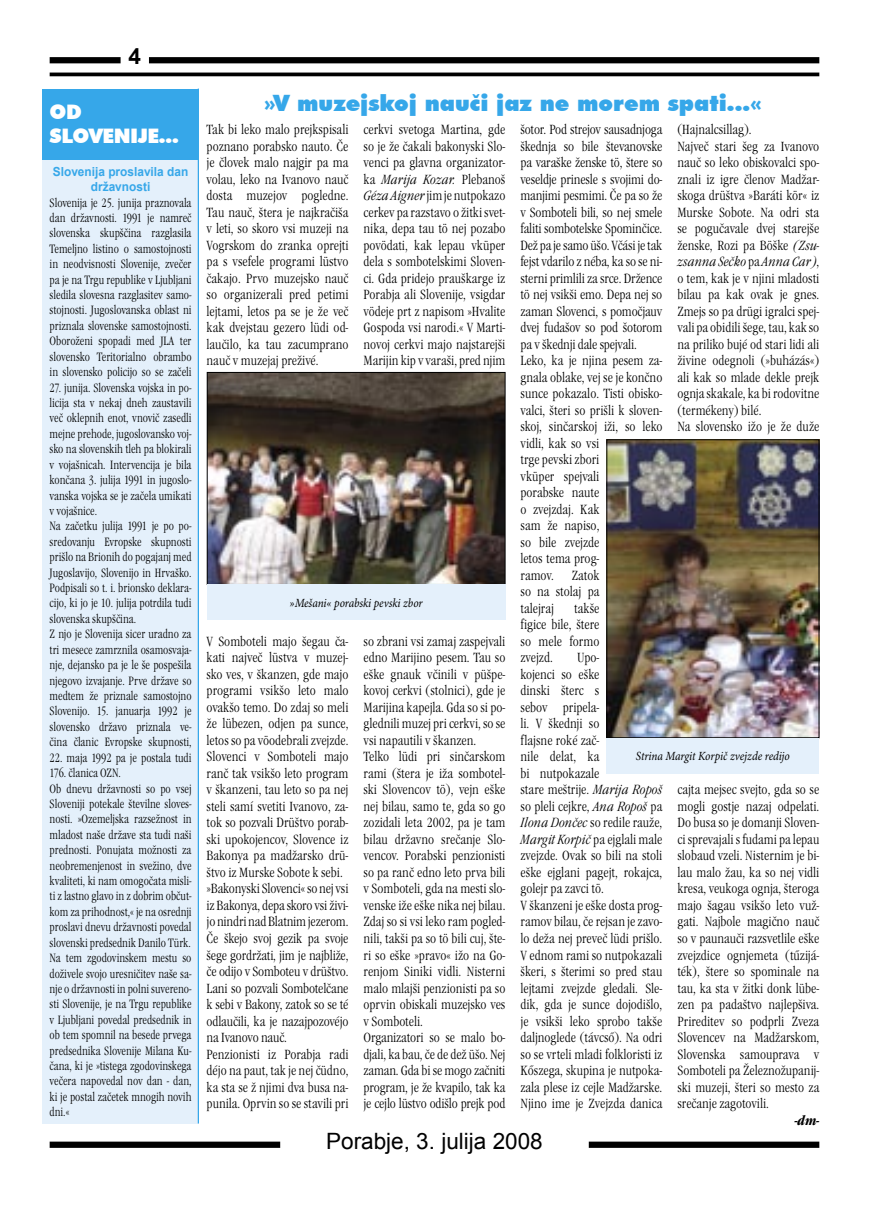
<style>
.page{position:relative;width:869px;height:1205px;background:#fff}
.page>*{position:absolute;margin:0;border:0;box-sizing:border-box;transform-origin:0 0}
.t1{font:900 22.5px "Futura BT";color:#36a7e9}
.t2{font:22.5px "Arial";color:#000}
.t3{font:700 22.5px "Arial";color:#000}
.t4{font:900 20px/24px "Futura BT";letter-spacing:-.025em;color:#fff}
.t5{font:13.75px/16.5px "Garamond Itc TEE Ligh Cond";color:#000;text-align:justify}
.t6{font:13.75px "Garamond Itc TEE Ligh Cond Ital";color:#000}
.t7{font:italic 700 condensed 13.75px "Garamond Itc TEE";color:#000}
.t8{font:12.5px/15.4px "Garamond Itc TEE Ligh Cond";color:#000;scale:.95 1}
.t9{font:italic 12.5px "Minion Pro";letter-spacing:-.01em;color:#000;scale:.9 1}
.t10{font:700 12.5px/15.4px "Arial";color:#36a7e9;text-align:center;scale:.95 1}
.s1{font-family:"Garamond Itc TEE Ligh Cond Ital"}
.s2{font-family:"Garamond Itc TEE Ligh Cond"}
</style>
<div class="page">
<div style="left:50px;top:1141px;width:230px;height:7px;background:#000"></div>
<div style="left:588px;top:1141px;width:231px;height:7px;background:#000"></div>
<hr style="left:50px;top:73px;width:769px;height:3px;background:#000">
<div style="left:50px;top:57px;width:70px;height:6px;background:#000"></div>
<div style="left:149px;top:57px;width:670px;height:6px;background:#000"></div>
<div style="left:43px;top:89px;width:155px;height:1034px;background:#e4f0fb"></div>
<div style="left:43px;top:89px;width:155px;height:70px;background:#36a7e9"></div>
<hr style="left:198px;top:89px;width:1px;height:1034px;background:#36a7e9">
<img style="left:209px;top:374px;width:294px;height:209px">
<div style="left:207px;top:372px;width:298px;height:213px;border:1px solid #000"></div>
<div style="left:207px;top:585px;width:298px;height:35px;background:#e4f0fb"></div>
<img style="left:608px;top:441px;width:209px;height:295px">
<div style="left:606px;top:439px;width:213px;height:299px;border:1px solid #000"></div>
<div style="left:606px;top:738px;width:213px;height:35px;background:#e4f0fb"></div>
<h1 class="t3" style="left:128px;top:41px;width:14px">4</h1>
<h2 class="t4" style="left:50px;top:100px;width:131px">OD<br>SLOVENIJE…</h2>
<h1 class="t1" style="left:264px;top:90px;width:499px">»V muzejskoj nauči jaz ne morem spati...«</h1>
<p class="t5" style="left:206px;top:122px;width:143px">Tak bi leko malo prejkspisali poznano porabsko nauto. Če je človek malo najgir pa ma volau, leko na Ivanovo nauč dosta muzejov pogledne.<br>Tau nauč, štera je najkračiša v leti, so skoro vsi muzeji na Vogrskom do zranka oprejti pa s vsefele programi lüstvo čakajo. Prvo muzejsko nauč so organizerali pred petimi lejtami, letos pa se je že več kak dvejstau gezero lüdi od&shy;laučilo, ka tau zacumprano nauč v muzejaj preživé.</p>
<p class="t5" style="left:677px;top:122px;width:143px;text-align:left">(Hajnalcsillag).<br>Največ stari šeg za Ivanovo nauč so leko obiskovalci spo&shy;znali iz igre členov Madžar&shy;skoga drüštva »Baráti kör« iz<br>Murske Sobote. Na odri sta se pogučavale dvej starejše ženske, Rozi pa Böške <span class="s1">(Zsu-</span></p>
<p class="t6" style="left:677px;top:254px;width:143px">zsanna Sečko <span class="s2">pa</span> Anna Car)<span class="s2">,</span></p>
<p class="t5" style="left:677px;top:270px;width:143px;text-align:left">o tem, kak je v njini mladosti bilau pa kak ovak je gnes.<br>Zmejs so pa drügi igralci spej&shy;vali pa obidili šege, tau, kak so na priliko bujé od stari lidi ali živine odegnoli (»buházás«) ali kak so mlade dekle prejk ognja skakale, ka bi rodovitne (termékeny) bilé.<br>Na slovensko ižo je že duže</p>
<p class="t5" style="left:363px;top:122px;width:143px">cerkvi svetoga Martina, gde so je že čakali bakonyski Slo&shy;venci pa glavna organizator-</p>
<p class="t6" style="left:363px;top:172px;width:143px"><span class="s2">ka</span> Marija Kozar. <span class="s2">Plebanoš</span></p>
<p class="t5" style="left:363px;top:188px;width:143px"><span class="s1">Géza Aigner</span> jim je nutpokazo cerkev pa razstavo o žitki svet&shy;nika, depa tau tö nej pozabo povödati, kak lepau vküper dela s sombotelskimi Sloven&shy;ci. Gda pridejo prauškarge iz Porabja ali Slovenije, vsigdar vödeje prt z napisom »Hvalite Gospoda vsi narodi.« V Marti&shy;novoj cerkvi majo najstarejši Marijin kip v varaši, pred njim</p>
<p class="t5" style="left:520px;top:122px;width:143px;text-align:left">šotor. Pod strejov sausadnjoga škednja so bile števanovske pa varaške ženske tö, štere so veseldje prinesle s svojimi do&shy;manjimi pesmimi. Če pa so že v Somboteli bili, so nej smele faliti sombotelske Spominčice.<br>Dež pa je samo üšo. Včási je tak fejst vdarilo z néba, ka so se ni&shy;sterni primlili za srce. Držence tö nej vsikši emo. Depa nej so zaman Slovenci, s pomočjauv dvej fudašov so pod šotorom pa v škednji dale spejvali.<br>Leko, ka je njina pesem za&shy;gnala oblake, vej se je končno sunce pokazalo. Tisti obisko&shy;valci, šteri so prišli k sloven&shy;skoj, sinčarskoj iži, so leko vidli, kak so vsi<br>trge pevski zbori<br>vküper spejvali<br>porabske naute<br>o zvejzdaj. Kak<br>sam že napiso,<br>so bile zvejzde<br>letos tema prog-<br>ramov.</p>
<p class="t10" style="left:53px;top:164px;width:144px">Slovenija proslavila dan državnosti</p>
<p class="t8" style="left:50px;top:195px;width:151px;text-align:justify">Slovenija je 25. junija praznovala dan državnosti. 1991 je namreč slovenska skupščina razglasila Temeljno listino o samostojnosti in neodvisnosti Slovenije, zvečer pa je na Trgu republike v Ljubljani sledila slovesna razglasitev samo&shy;stojnosti. Jugoslovanska oblast ni priznala slovenske samostojnosti.<br>Oboroženi spopadi med JLA ter slovensko Teritorialno obrambo in slovensko policijo so se začeli</p>
<p class="t8" style="left:50px;top:380px;width:151px">27. junija. Slovenska vojska in po&shy;licija sta v nekaj dneh zaustavili več oklepnih enot, vnovič zasedli mejne prehode, jugoslovansko voj&shy;sko na slovenskih tleh pa blokirali v vojašnicah. Intervencija je bila končana 3. julija 1991 in jugoslo&shy;vanska vojska se je začela umikati v vojašnice.<br>Na začetku julija 1991 je po po&shy;sredovanju Evropske skupnosti prišlo na Brionih do pogajanj med<br>Jugoslavijo, Slovenijo in Hrvaško.<br>Podpisali so t. i. brionsko deklara&shy;cijo, ki jo je 10. julija potrdila tudi slovenska skupščina.<br>Z njo je Slovenija sicer uradno za tri mesece zamrznila osamosvaja&shy;nje, dejansko pa je le še pospešila njegovo izvajanje. Prve države so medtem že priznale samostojno<br>Slovenijo. 15. januarja 1992 je slovensko državo priznala ve&shy;čina članic Evropske skupnosti,</p>
<p class="t8" style="left:50px;top:750px;width:151px">22. maja 1992 pa je postala tudi<br>176. članica OZN.<br>Ob dnevu državnosti so po vsej<br>Sloveniji potekale številne sloves&shy;nosti. »Ozemeljska razsežnost in mladost naše države sta tudi naši prednosti. Ponujata možnosti za neobremenjenost in svežino, dve kvaliteti, ki nam omogočata misli&shy;ti z lastno glavo in z dobrim občut&shy;kom za prihodnost,« je na osrednji proslavi dnevu državnosti povedal slovenski predsednik Danilo Türk.<br>Na tem zgodovinskem mestu so doživele svojo uresničitev naše sa&shy;nje o državnosti in polni suvereno&shy;sti Slovenije, je na Trgu republike v Ljubljani povedal predsednik in ob tem spomnil na besede prvega predsednika Slovenije Milana Ku&shy;čana, ki je »tistega zgodovinskega večera napovedal nov dan - dan, ki je postal začetek mnogih novih dni.«</p>
<p class="t9" style="left:635px;top:749px;width:172px">Strina Margit Korpič zvejzde redijo</p>
<p class="t5" style="left:520px;top:567px;width:80px;text-indent:51px">Zatok so na stolaj pa talejraj</p>
<p class="t9" style="left:289px;top:595px;width:149px">»Mešani« porabski pevski zbor</p>
<p class="t5" style="left:520px;top:600px;width:80px;text-indent:54px">takše figice bile, štere so mele formo zvejzd.</p>
<p class="t5" style="left:206px;top:633px;width:143px;text-align:left">V Somboteli majo šegau ča&shy;kati največ lüstva v muzej&shy;sko ves, v škanzen, gde majo programi vsikšo leto malo ovakšo temo. Do zdaj so meli že lübezen, odjen pa sunce, letos so pa vöodebrali zvejzde.<br>Slovenci v Somboteli majo ranč tak vsikšo leto program v škanzeni, tau leto so pa nej steli samí svetiti Ivanovo, za&shy;tok so pozvali Drüštvo porab&shy;ski upokojencov, Slovence iz<br>Bakonya pa madžarsko drü&shy;štvo iz Murske Sobote k sebi. »Bakonyski Slovenci« so nej vsi iz Bakonya, depa skoro vsi živi&shy;jo nindri nad Blatnim jezerom.<br>Če škejo svoj gezik pa svoje šege gordržati, jim je najbliže, če odijo v Somboteu v drüštvo.<br>Lani so pozvali Sombotelčane k sebi v Bakony, zatok so se té odlaučili, ka je nazajpozovéjo na Ivanovo nauč.<br>Penzionisti iz Porabja radi déjo na paut, tak je nej čüdno, ka sta se ž njimi dva busa na&shy;punila. Oprvin so se stavili pri</p>
<p class="t5" style="left:363px;top:633px;width:143px;text-align:left">so zbrani vsi zamaj zaspejvali edno Marijino pesem. Tau so eške gnauk včinili v püšpe&shy;kovoj cerkvi (stolnici), gde je<br>Marijina kapejla. Gda so si po&shy;glednili muzej pri cerkvi, so se vsi napautili v škanzen.<br>Telko lüdi pri sinčarskom rami (štera je iža sombotel&shy;ski Slovencov tö), vejn eške nej bilau, samo te, gda so go zozidali leta 2002, pa je tam bilau državno srečanje Slo&shy;vencov. Porabski penzionisti so pa ranč edno leto prva bili v Somboteli, gda na mesti slo&shy;venske iže eške nika nej bilau.<br>Zdaj so si vsi leko ram pogled&shy;nili, takši pa so tö bili cuj, šte&shy;ri so eške »pravo« ižo na Go&shy;renjom Siniki vidli. Nisterni malo mlajši penzionisti pa so oprvin obiskali muzejsko ves v Somboteli.<br>Organizatori so se malo bo&shy;djali, ka bau, če de dež üšo. Nej zaman. Gda bi se mogo začniti program, je že kvapilo, tak ka je cejlo lüstvo odišlo prejk pod</p>
<p class="t5" style="left:520px;top:650px;width:143px;text-align:left;text-indent:57px">Upo-<br>kojenci so eške<br>dinski šterc s<br>sebov pripela-<br>li. V škednji so<br>flajsne roké zač-<br>nile delat, ka<br>bi nutpokazale<br>stare meštrije. <span class="s1">Marija Ropoš </span>so pleli cejkre, <span class="s1">Ana Ropoš</span> pa<br><span class="s1">Ilona Dončec</span> so redile rauže,<br><span class="s1">Margit Korpič</span> pa ejglali male zvejzde. Ovak so bili na stoli eške ejglani pagejt, rokajca, golejr pa zavci tö.<br>V škanzeni je eške dosta prog&shy;ramov bilau, če rejsan je zavo&shy;lo deža nej preveč lüdi prišlo.<br>V ednom rami so nutpokazali škeri, s šterimi so pred stau lejtami zvejzde gledali. Sle&shy;dik, gda je sunce dojodišlo, je vsikši leko sprobo takše daljnoglede (távcső). Na odri so se vrteli mladi folkloristi iz<br>Kőszega, skupina je nutpoka&shy;zala plese iz cejle Madžarske.<br>Njino ime je Zvejzda danica</p>
<p class="t5" style="left:677px;top:782px;width:143px">cajta mejsec svejto, gda so se mogli gostje nazaj odpelati.<br>Do busa so je domanji Sloven&shy;ci sprevajali s fudami pa lepau slobaud vzeli. Nisternim je bi&shy;lau malo žau, ka so nej vidli kresa, veukoga ognja, šteroga majo šagau vsikšo leto vuž&shy;gati. Najbole magično nauč so v paunauči razsvetlile eške zvejzdice ognjemeta (tűzijá&shy;ték), štere so spominale na tau, ka sta v žitki donk lübe&shy;zen pa padaštvo najlepšiva.<br>Prireditev so podprli Zveza Slovencev na Madžarskom, Slovenska samouprava v Somboteli pa Železnožupanij&shy;ski muzeji, šteri so mesto za srečanje zagotovili.</p>
<p class="t7" style="left:794px;top:1112px;width:26px">-dm-</p>
<h1 class="t2" style="left:326px;top:1126px;width:218px">Porabje, 3. julija 2008</h1>
</div>
